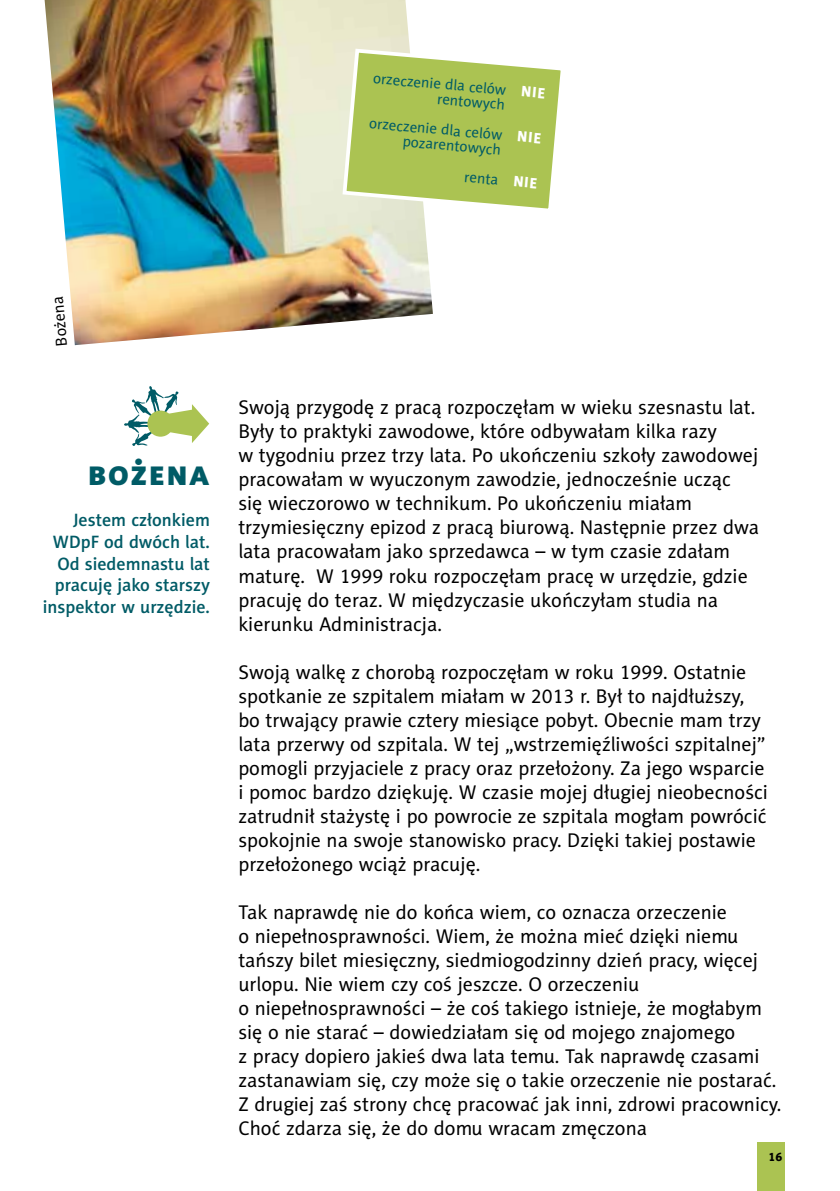
<style>
.page{position:relative;width:840px;height:1191px;background:#fff}
.page>*{position:absolute;margin:0;border:0;box-sizing:border-box;transform-origin:0 0}
.t1{font:36px "Naomi Sans EFN Heavy";letter-spacing:.05em;color:#005b66}
.t2{font:20px/24px "Naomi Sans EFN";color:#000}
.t3{font:18px/21.6px "Naomi Sans EFN Medium";color:#005b66;text-align:right}
.t4{font:16px "Naomi Sans EFN";color:#000}
.t5{font:15px/15px "Naomi Sans EFN";color:#005b66;text-align:right}
.t6{font:12px "Naomi Sans EFN Heavy";color:#000}
</style>
<div class="page">
<div style="left:757px;top:1142px;width:27px;height:49px;background:#abc352"></div>
<img style="left:45px;top:0;width:387px;height:345px">
<svg style="left:124px;top:386px;width:85px;height:60px"></svg>
<div style="left:147px;top:410px;width:26px;height:27px;background:#abc352;border-radius:50%"></div>
<svg style="left:340px;top:47px;width:221px;height:168px"></svg>
<p class="t5" style="left:373px;top:70px;width:135px;rotate:5deg">orzeczenie dla celów rentowych</p>
<p class="t5" style="left:369px;top:115px;width:135px;rotate:5deg">orzeczenie dla celów pozarentowych</p>
<p class="t5" style="left:465px;top:169px;width:36px;rotate:5deg">renta</p>
<p class="t4" style="left:52px;top:347px;width:52px;rotate:-95deg">Bożena</p>
<h1 class="t1" style="left:88px;top:451px;width:123px">bożena</h1>
<p class="t3" style="left:43px;top:509px;width:168px">Jestem członkiem<br>WDpF od dwóch lat.<br>Od siedemnastu lat pracuję jako starszy inspektor w urzędzie.</p>
<p class="t2" style="left:238px;top:395px;width:522px">Swoją przygodę z pracą rozpoczęłam w wieku szesnastu lat.<br>Były to praktyki zawodowe, które odbywałam kilka razy<br>w tygodniu przez trzy lata. Po ukończeniu szkoły zawodowej pracowałam w wyuczonym zawodzie, jednocześnie ucząc się wieczorowo w technikum. Po ukończeniu miałam trzymiesięczny epizod z pracą biurową. Następnie przez dwa lata pracowałam jako sprzedawca – w tym czasie zdałam maturę. W 1999 roku rozpoczęłam pracę w urzędzie, gdzie pracuję do teraz. W międzyczasie ukończyłam studia na kierunku Administracja.</p>
<p class="t2" style="left:238px;top:659px;width:531px">Swoją walkę z chorobą rozpoczęłam w roku 1999. Ostatnie spotkanie ze szpitalem miałam w 2013 r. Był to najdłuższy, bo trwający prawie cztery miesiące pobyt. Obecnie mam trzy lata przerwy od szpitala. W tej „wstrzemięźliwości szpitalnej” pomogli przyjaciele z pracy oraz przełożony. Za jego wsparcie i pomoc bardzo dziękuję. W czasie mojej długiej nieobecności zatrudnił stażystę i po powrocie ze szpitala mogłam powrócić spokojnie na swoje stanowisko pracy. Dzięki takiej postawie przełożonego wciąż pracuję.</p>
<p class="t2" style="left:238px;top:899px;width:544px">Tak naprawdę nie do końca wiem, co oznacza orzeczenie<br>o niepełnosprawności. Wiem, że można mieć dzięki niemu tańszy bilet miesięczny, siedmiogodzinny dzień pracy, więcej urlopu. Nie wiem czy coś jeszcze. O orzeczeniu<br>o niepełnosprawności – że coś takiego istnieje, że mogłabym się o nie starać – dowiedziałam się od mojego znajomego<br>z pracy dopiero jakieś dwa lata temu. Tak naprawdę czasami zastanawiam się, czy może się o takie orzeczenie nie postarać.<br>Z drugiej zaś strony chcę pracować jak inni, zdrowi pracownicy.<br>Choć zdarza się, że do domu wracam zmęczona</p>
<p class="t6" style="left:768px;top:1149px;width:15px">16</p>
</div>
